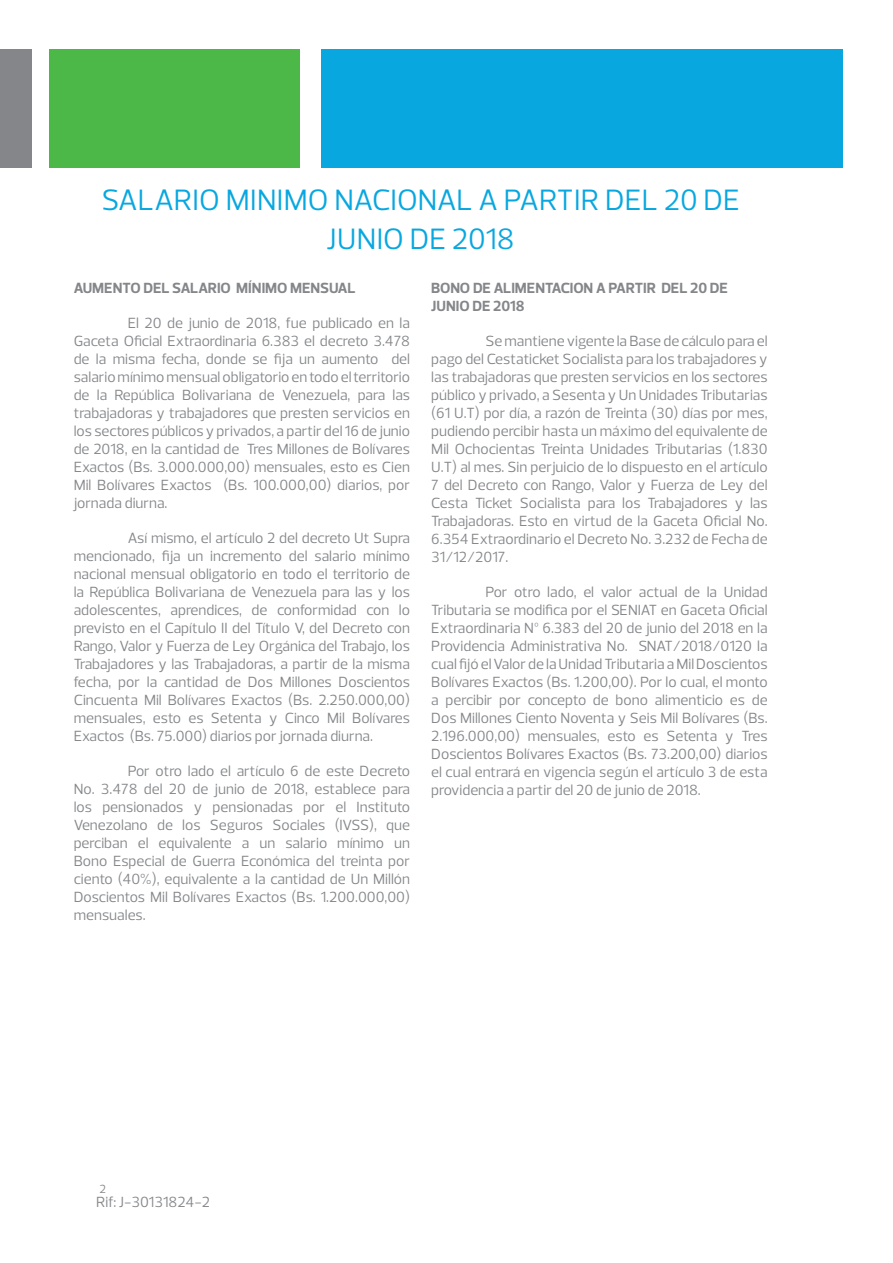
<style>
.page{position:relative;width:893px;height:1263px;background:#fff}
.page>*{position:absolute;margin:0;border:0;box-sizing:border-box;transform-origin:0 0}
.Heading{font:30px/39px "Prelo";color:#08a7e0;text-align:center}
.Body{font:15px/18px "Prelo";color:#848689;text-align:justify}
.Cover_description{font:15px/18px "Prelo";color:#848689;text-align:justify}
.Cover_description-2{font:700 15px/18px "Prelo";letter-spacing:-.01em;color:#848689}
.Body-2{font:700 15px "Prelo";color:#848689}
.Power_of_being_under{font:15px "Prelo";color:#848689}
.Disclaimer{font:12px "Prelo";color:#848689}
</style>
<div class="page">
<div style="left:321px;top:49px;width:522px;height:118px;background:#08a7e0"></div>
<div style="left:50px;top:49px;width:250px;height:118px;background:#4cb848"></div>
<div style="left:0;top:49px;width:31px;height:118px;background:#848689"></div>
<p class="Heading" style="left:101px;top:180px;width:640px">SALARIO MINIMO NACIONAL A PARTIR DEL 20 DE<br>JUNIO DE 2018</p>
<p class="Body-2" style="left:74px;top:279px;width:283px">AUMENTO DEL SALARIO MÍNIMO MENSUAL</p>
<p class="Body" style="left:74px;top:314px;width:338px;text-indent:54px">El 20 de junio de 2018, fue publicado en la Gaceta Oficial Extraordinaria 6.383 el decreto 3.478 de la misma fecha, donde se fija un aumento del salario mínimo mensual obligatorio en todo el territorio de la República Bolivariana de Venezuela, para las trabajadoras y trabajadores que presten servicios en los sectores públicos y privados, a partir del 16 de junio de 2018, en la cantidad de Tres Millones de Bolívares Exactos (Bs. 3.000.000,00) mensuales, esto es Cien Mil Bolívares Exactos (Bs. 100.000,00) diarios, por jornada diurna.</p>
<p class="Body" style="left:74px;top:529px;width:338px;text-indent:54px">Así mismo, el artículo 2 del decreto Ut Supra mencionado, fija un incremento del salario mínimo nacional mensual obligatorio en todo el territorio de la República Bolivariana de Venezuela para las y los adolescentes, aprendices, de conformidad con lo previsto en el Capítulo II del Título V, del Decreto con Rango, Valor y Fuerza de Ley Orgánica del Trabajo, los Trabajadores y las Trabajadoras, a partir de la misma fecha, por la cantidad de Dos Millones Doscientos Cincuenta Mil Bolívares Exactos (Bs. 2.250.000,00) mensuales, esto es Setenta y Cinco Mil Bolívares Exactos (Bs. 75.000) diarios por jornada diurna.</p>
<p class="Body" style="left:74px;top:762px;width:338px;text-indent:54px">Por otro lado el artículo 6 de este Decreto No. 3.478 del 20 de junio de 2018, establece para los pensionados y pensionadas por el Instituto Venezolano de los Seguros Sociales (IVSS), que perciban el equivalente a un salario mínimo un Bono Especial de Guerra Económica del treinta por ciento (40%), equivalente a la cantidad de Un Millón Doscientos Mil Bolívares Exactos (Bs. 1.200.000,00) mensuales.</p>
<p class="Cover_description-2" style="left:431px;top:279px;width:298px">BONO DE ALIMENTACION A PARTIR DEL 20 DE<br>JUNIO DE 2018</p>
<p class="Cover_description" style="left:431px;top:332px;width:338px;text-indent:54px">Se mantiene vigente la Base de cálculo para el pago del Cestaticket Socialista para los trabajadores y las trabajadoras que presten servicios en los sectores público y privado, a Sesenta y Un Unidades Tributarias (61 U.T) por día, a razón de Treinta (30) días por mes, pudiendo percibir hasta un máximo del equivalente de Mil Ochocientas Treinta Unidades Tributarias (1.830<br>U.T) al mes. Sin perjuicio de lo dispuesto en el artículo 7 del Decreto con Rango, Valor y Fuerza de Ley del Cesta Ticket Socialista para los Trabajadores y las Trabajadoras. Esto en virtud de la Gaceta Oficial No.<br>6.354 Extraordinario el Decreto No. 3.232 de Fecha de 31/12/2017.</p>
<p class="Cover_description" style="left:431px;top:583px;width:338px;text-indent:54px">Por otro lado, el valor actual de la Unidad Tributaria se modifica por el SENIAT en Gaceta Oficial Extraordinaria Nº 6.383 del 20 de junio del 2018 en la Providencia Administrativa No. SNAT/2018/0120 la cual fijó el Valor de la Unidad Tributaria a Mil Doscientos Bolívares Exactos (Bs. 1.200,00). Por lo cual, el monto a percibir por concepto de bono alimenticio es de Dos Millones Ciento Noventa y Seis Mil Bolívares (Bs.<br>2.196.000,00) mensuales, esto es Setenta y Tres Doscientos Bolívares Exactos (Bs. 73.200,00) diarios el cual entrará en vigencia según el artículo 3 de esta providencia a partir del 20 de junio de 2018.</p>
<p class="Disclaimer" style="left:99px;top:1181px;width:8px">2</p>
<p class="Power_of_being_under" style="left:96px;top:1193px;width:115px">Rif: J-30131824-2</p>
</div>
